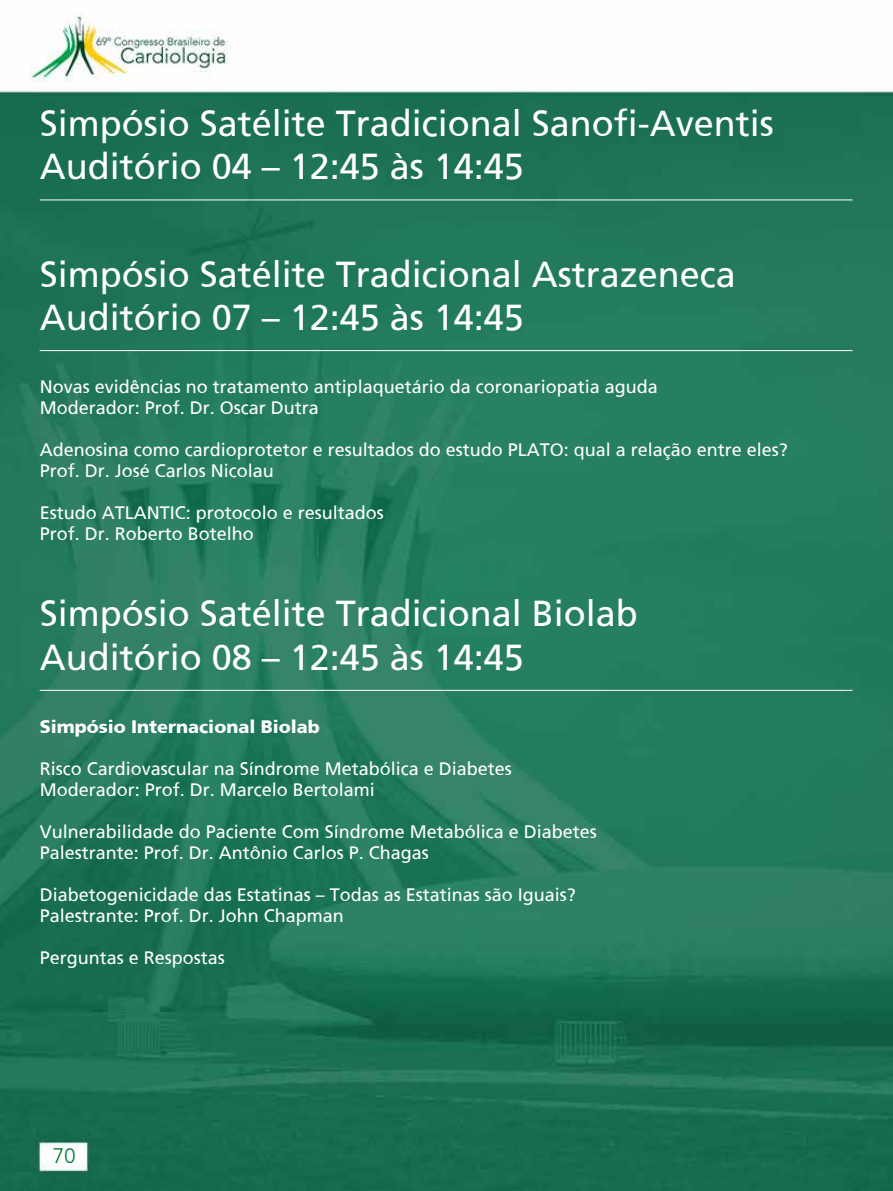
<style>
.page{position:relative;width:893px;height:1191px;background:#fff}
.page>*{position:absolute;margin:0;border:0;box-sizing:border-box;transform-origin:0 0}
.t1{font:36px/43.2px "Frutiger";color:#fff}
.t2{font:300 21px "Frutiger";color:#007e35}
.t3{font:18px/21px "Frutiger";color:#fff}
.t4{font:900 18px "Frutiger";color:#fff}
</style>
<div class="page">
<img style="left:0;top:14px;width:893px;height:1177px">
<hr style="left:40px;top:200px;width:813px;height:1px;background:#fff">
<hr style="left:40px;top:350px;width:813px;height:1px;background:#fff">
<hr style="left:40px;top:690px;width:813px;height:1px;background:#fff">
<h1 class="t1" style="left:40px;top:101px;width:736px">Simpósio Satélite Tradicional Sanofi-Aventis<br>Auditório 04 – 12:45 às 14:45</h1>
<h1 class="t1" style="left:40px;top:252px;width:698px">Simpósio Satélite Tradicional Astrazeneca<br>Auditório 07 – 12:45 às 14:45</h1>
<p class="t3" style="left:40px;top:376px;width:620px">Novas evidências no tratamento antiplaquetário da coronariopatia aguda<br>Moderador: Prof. Dr. Oscar Dutra</p>
<p class="t3" style="left:40px;top:439px;width:750px">Adenosina como cardioprotetor e resultados do estudo PLATO: qual a relação entre eles?<br>Prof. Dr. José Carlos Nicolau</p>
<p class="t3" style="left:40px;top:502px;width:346px">Estudo ATLANTIC: protocolo e resultados<br>Prof. Dr. Roberto Botelho</p>
<h1 class="t1" style="left:40px;top:592px;width:600px">Simpósio Satélite Tradicional Biolab<br>Auditório 08 – 12:45 às 14:45</h1>
<p class="t4" style="left:40px;top:716px;width:282px">Simpósio Internacional Biolab</p>
<p class="t3" style="left:40px;top:758px;width:474px">Risco Cardiovascular na Síndrome Metabólica e Diabetes<br>Moderador: Prof. Dr. Marcelo Bertolami</p>
<p class="t3" style="left:40px;top:821px;width:559px">Vulnerabilidade do Paciente Com Síndrome Metabólica e Diabetes<br>Palestrante: Prof. Dr. Antônio Carlos P. Chagas</p>
<p class="t3" style="left:40px;top:884px;width:538px">Diabetogenicidade das Estatinas – Todas as Estatinas são Iguais?<br>Palestrante: Prof. Dr. John Chapman</p>
<p class="t3" style="left:40px;top:947px;width:187px">Perguntas e Respostas</p>
<p class="t2" style="left:52px;top:1144px;width:25px">70</p>
</div>
